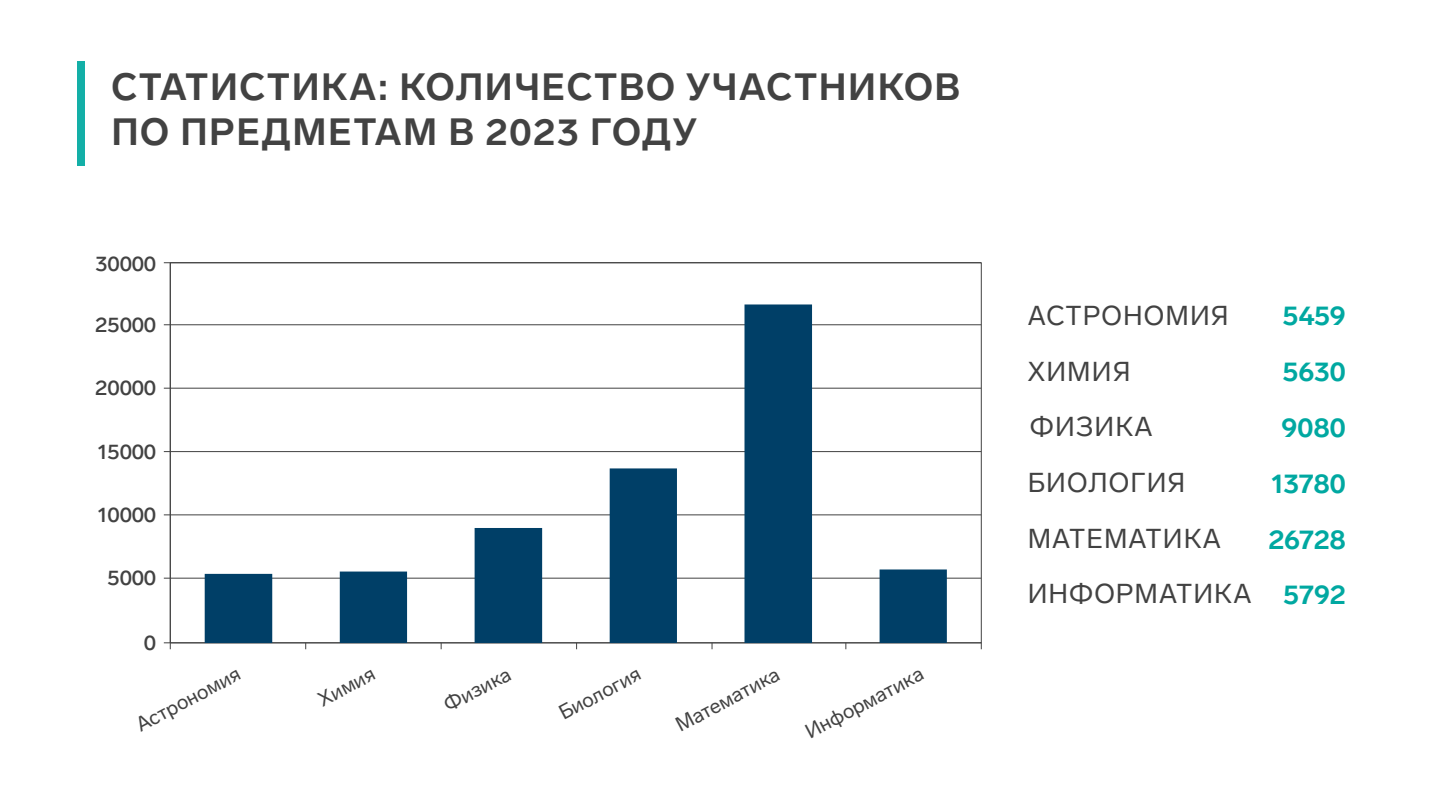
<style>
.page{position:relative;width:1440px;height:810px;background:#fff}
.page>*{position:absolute;margin:0;border:0;box-sizing:border-box;transform-origin:0 0}
.t1{font:700 37.5px/45px "Lab Grotesque";letter-spacing:.04em;color:#424242}
.t2{font:27px "Lab Grotesque";letter-spacing:.04em;color:#424242}
.t3{font:700 27px/55.9px "Lab Grotesque";color:#00a8a1;text-align:center}
.t4{font:500 20.92px "Lab Grotesque";letter-spacing:-.015em;color:#424242}
.t5{font:20.4px "Lab Grotesque";color:#424242}
</style>
<div class="page">
<div style="left:78px;top:61px;width:7px;height:105px;background:#13afa7"></div>
<hr style="left:170px;top:324px;width:811px;height:1px;background:#424242">
<hr style="left:170px;top:388px;width:811px;height:1px;background:#424242">
<hr style="left:170px;top:451px;width:811px;height:1px;background:#424242">
<hr style="left:170px;top:515px;width:811px;height:1px;background:#424242">
<hr style="left:170px;top:578px;width:811px;height:1px;background:#424242">
<hr style="left:170px;top:263px;width:1px;height:380px;background:#424242">
<hr style="left:170px;top:642px;width:811px;height:1px;background:#424242">
<svg style="left:164px;top:642px;width:7px;height:7px"></svg>
<svg style="left:205px;top:304px;width:742px;height:339px"></svg>
<p class="t1" style="left:111px;top:65px;width:850px">СТАТИСТИКА: КОЛИЧЕСТВО УЧАСТНИКОВ<br>ПО ПРЕДМЕТАМ В 2023 ГОДУ</p>
<p class="t4" style="left:95px;top:251px;width:62px">30000</p>
<p class="t4" style="left:95px;top:312px;width:62px">25000</p>
<p class="t4" style="left:95px;top:376px;width:63px">20000</p>
<p class="t4" style="left:98px;top:439px;width:60px">15000</p>
<p class="t4" style="left:98px;top:502px;width:60px">10000</p>
<p class="t4" style="left:108px;top:566px;width:50px">5000</p>
<p class="t4" style="left:144px;top:631px;width:14px">0</p>
<p class="t5" style="left:132px;top:715px;width:117px;rotate:-28deg">Астрономия</p>
<p class="t5" style="left:314px;top:690px;width:63px;rotate:-28deg">Химия</p>
<p class="t5" style="left:440px;top:696px;width:74px;rotate:-28deg">Физика</p>
<p class="t5" style="left:555px;top:703px;width:91px;rotate:-28deg">Биология</p>
<p class="t5" style="left:671px;top:715px;width:116px;rotate:-28deg">Математика</p>
<p class="t5" style="left:801px;top:723px;width:132px;rotate:-28deg">Информатика</p>
<p class="t2" style="left:1028px;top:300px;width:203px">АСТРОНОМИЯ</p>
<p class="t3" style="left:1268px;top:288px;width:79px">5459<br>5630<br>9080<br>13780<br>26728<br>5792</p>
<p class="t2" style="left:1028px;top:355px;width:104px">ХИМИЯ</p>
<p class="t2" style="left:1030px;top:411px;width:124px">ФИЗИКА</p>
<p class="t2" style="left:1028px;top:467px;width:159px">БИОЛОГИЯ</p>
<p class="t2" style="left:1028px;top:522px;width:195px">МАТЕМАТИКА</p>
<p class="t2" style="left:1028px;top:578px;width:225px">ИНФОРМАТИКА</p>
</div>
